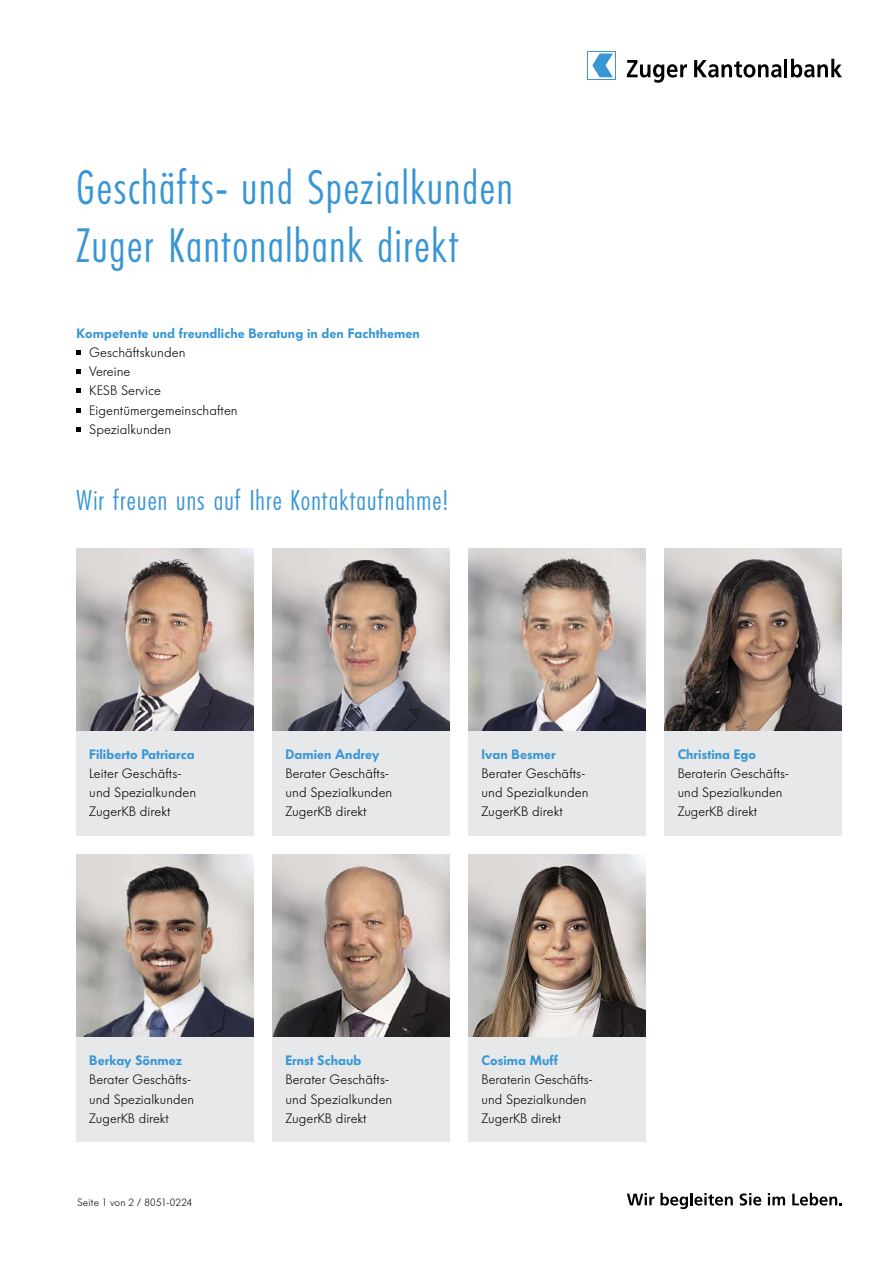
<style>
.page{position:relative;width:893px;height:1263px;background:#fff}
.page>*{position:absolute;margin:0;border:0;box-sizing:border-box;transform-origin:0 0}
.t1{font:300 48px/57.4px "Futura Condensed BQ";letter-spacing:.035em;color:#3896d4}
.t2{font:300 28.5px "Futura Condensed BQ";letter-spacing:.04em;color:#3896d4}
.t3{font:300 13.5px/19.2px "Futura BQ";letter-spacing:.005em;color:#000}
.t4{font:600 13.5px "Futura BQ";letter-spacing:.005em;color:#3896d4}
.t5{font:300 10.5px "Futura BQ";letter-spacing:.02em;color:#000}
</style>
<div class="page">
<svg style="left:627px;top:60px;width:60px;height:23px"></svg>
<svg style="left:694px;top:60px;width:87px;height:18px"></svg>
<hr style="left:784px;top:59px;width:3px;height:18px;background:#000">
<svg style="left:791px;top:59px;width:51px;height:19px"></svg>
<svg style="left:599px;top:53px;width:14px;height:25px"></svg>
<svg style="left:592px;top:54px;width:21px;height:23px"></svg>
<svg style="left:627px;top:1193px;width:27px;height:12px"></svg>
<svg style="left:660px;top:1193px;width:73px;height:16px"></svg>
<svg style="left:740px;top:1193px;width:21px;height:12px"></svg>
<svg style="left:768px;top:1193px;width:17px;height:12px"></svg>
<svg style="left:792px;top:1193px;width:50px;height:12px"></svg>
<svg style="left:77px;top:350px;width:4px;height:5px"></svg>
<svg style="left:77px;top:370px;width:4px;height:4px"></svg>
<svg style="left:77px;top:389px;width:4px;height:4px"></svg>
<svg style="left:77px;top:408px;width:4px;height:4px"></svg>
<svg style="left:77px;top:427px;width:4px;height:4px"></svg>
<img style="left:77px;top:549px;width:177px;height:182px">
<img style="left:77px;top:855px;width:177px;height:182px">
<img style="left:469px;top:549px;width:177px;height:182px">
<img style="left:469px;top:855px;width:177px;height:182px">
<img style="left:273px;top:549px;width:177px;height:182px">
<img style="left:273px;top:855px;width:177px;height:182px">
<img style="left:665px;top:549px;width:177px;height:182px">
<div style="left:77px;top:731px;width:177px;height:105px;background:#e6e8ea"></div>
<div style="left:77px;top:1037px;width:177px;height:105px;background:#e6e8ea"></div>
<div style="left:469px;top:731px;width:177px;height:105px;background:#e6e8ea"></div>
<div style="left:469px;top:1037px;width:177px;height:105px;background:#e6e8ea"></div>
<div style="left:273px;top:731px;width:177px;height:105px;background:#e6e8ea"></div>
<div style="left:273px;top:1037px;width:177px;height:105px;background:#e6e8ea"></div>
<div style="left:665px;top:731px;width:177px;height:105px;background:#e6e8ea"></div>
<h1 class="t1" style="left:77px;top:160px;width:438px">Geschäfts- und Spezialkunden<br>Zuger Kantonalbank direkt</h1>
<p class="t4" style="left:77px;top:325px;width:345px">Kompetente und freundliche Beratung in den Fachthemen</p>
<p class="t3" style="left:89px;top:343px;width:150px">Geschäftskunden<br>Vereine<br>KESB Service<br>Eigentümergemeinschaften<br>Spezialkunden</p>
<h2 class="t2" style="left:77px;top:484px;width:373px">Wir freuen uns auf Ihre Kontaktaufnahme!</h2>
<p class="t4" style="left:89px;top:745px;width:107px">Filiberto Patriarca</p>
<p class="t3" style="left:89px;top:764px;width:108px">Leiter Geschäfts&shy;und Spezialkunden<br>ZugerKB direkt</p>
<p class="t4" style="left:285px;top:745px;width:96px">Damien Andrey</p>
<p class="t3" style="left:285px;top:764px;width:108px">Berater Geschäfts&shy;und Spezialkunden<br>ZugerKB direkt</p>
<p class="t4" style="left:482px;top:745px;width:76px">Ivan Besmer</p>
<p class="t3" style="left:482px;top:764px;width:108px">Berater Geschäfts&shy;und Spezialkunden<br>ZugerKB direkt</p>
<p class="t4" style="left:678px;top:745px;width:80px">Christina Ego</p>
<p class="t3" style="left:678px;top:764px;width:113px">Beraterin Geschäfts&shy;und Spezialkunden<br>ZugerKB direkt</p>
<p class="t4" style="left:89px;top:1052px;width:95px">Berkay Sönmez</p>
<p class="t3" style="left:89px;top:1070px;width:106px">Berater Geschäfts&shy;und Spezialkunden<br>ZugerKB direkt</p>
<p class="t5" style="left:77px;top:1195px;width:117px">Seite 1 von 2 / 8051-0224</p>
<p class="t4" style="left:285px;top:1052px;width:77px">Ernst Schaub</p>
<p class="t3" style="left:285px;top:1070px;width:108px">Berater Geschäfts&shy;und Spezialkunden<br>ZugerKB direkt</p>
<p class="t4" style="left:482px;top:1052px;width:78px">Cosima Muff</p>
<p class="t3" style="left:482px;top:1070px;width:113px">Beraterin Geschäfts&shy;und Spezialkunden<br>ZugerKB direkt</p>
</div>
